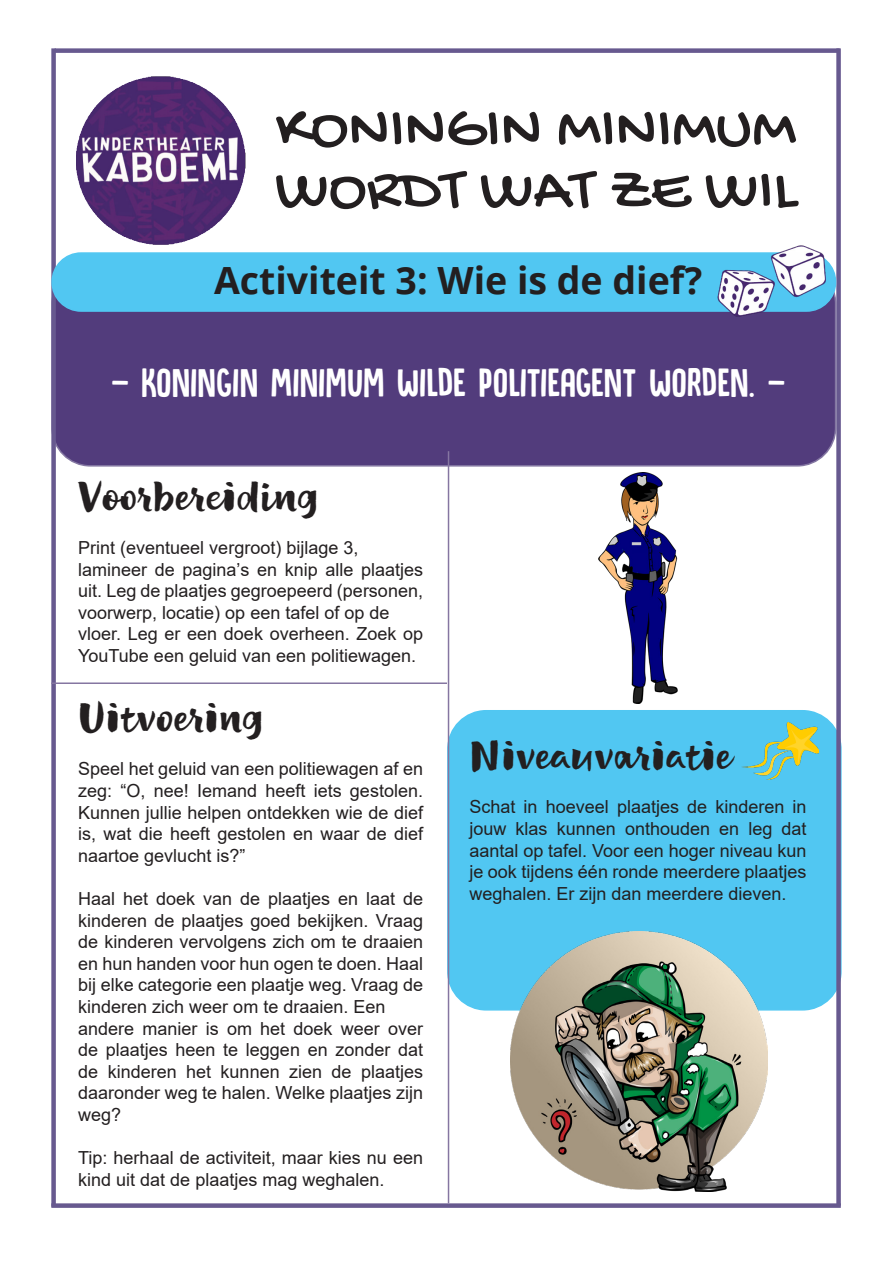
<style>
.page{position:relative;width:893px;height:1263px;background:#fff}
.page>*{position:absolute;margin:0;border:0;box-sizing:border-box;transform-origin:0 0}
.t1{font:63px/61.5px "Gochi Hand";color:#231f20}
.t2{font:42px "DK Canoodle";color:#fff}
.t3{font:40.5px "Luna Brush Script";color:#231f20}
.t4{font:700 37.5px "Open Sans";color:#231f20}
.t5{font:18px/21.6px "Arial";color:#231f20;text-align:justify}
</style>
<div class="page">
<div style="left:52px;top:265px;width:784px;height:201px;background:#523c7c;border-radius:38px"></div>
<div style="left:448px;top:711px;width:393px;height:299px;background:#51c7f2;border-radius:38px"></div>
<div style="left:55px;top:48px;width:785px;height:5px;background:#67598f"></div>
<div style="left:51px;top:48px;width:5px;height:1159px;background:#67598f"></div>
<div style="left:836px;top:48px;width:5px;height:1157px;background:#67598f"></div>
<div style="left:51px;top:1203px;width:790px;height:5px;background:#67598f"></div>
<img style="left:57px;top:76px;width:189px;height:188px">
<div style="left:52px;top:253px;width:784px;height:58px;background:#51c7f2;border-radius:29px"></div>
<div style="left:51px;top:252px;width:785px;height:60px;border:2px solid #51c7f2;border-radius:29px"></div>
<img style="left:701px;top:245px;width:134px;height:72px">
<hr style="left:51px;top:682px;width:396px;height:2px;background:#8576a1">
<hr style="left:448px;top:451px;width:1px;height:752px;background:#8576a1">
<img style="left:741px;top:723px;width:77px;height:57px">
<img style="left:598px;top:473px;width:80px;height:230px">
<img style="left:510px;top:931px;width:258px;height:260px">
<p class="t1" style="left:275px;top:102px;width:523px">KONINGIN MINIMUM<br>WORDT WAT ZE WIL</p>
<p class="t4" style="left:214px;top:254px;width:490px">Activiteit 3: Wie is de dief?</p>
<p class="t2" style="left:111px;top:361px;width:676px">- KONINGIN MINIMUM WILDE POLITIEAGENT WORDEN. -</p>
<p class="t3" style="left:78px;top:472px;width:242px">Voorbereiding</p>
<p class="t5" style="left:78px;top:537px;width:282px">Print (eventueel vergroot) bijlage 3,</p>
<p class="t5" style="left:78px;top:558px;width:346px">lamineer de pagina’s en knip alle plaatjes uit. Leg de plaatjes gegroepeerd (personen, voorwerp, locatie) op een tafel of op de</p>
<p class="t5" style="left:78px;top:623px;width:346px">vloer. Leg er een doek overheen. Zoek op<br>YouTube een geluid van een politiewagen.</p>
<p class="t3" style="left:78px;top:694px;width:187px">Uitvoering</p>
<p class="t5" style="left:78px;top:758px;width:346px">Speel het geluid van een politiewagen af en zeg: “O, nee! Iemand heeft iets gestolen.<br>Kunnen jullie helpen ontdekken wie de dief is, wat die heeft gestolen en waar de dief naartoe gevlucht is?”</p>
<p class="t5" style="left:78px;top:888px;width:346px">Haal het doek van de plaatjes en laat de kinderen de plaatjes goed bekijken. Vraag de kinderen vervolgens zich om te draaien en hun handen voor hun ogen te doen. Haal bij elke categorie een plaatje weg. Vraag de kinderen zich weer om te draaien. Een</p>
<p class="t5" style="left:78px;top:1017px;width:346px">andere manier is om het doek weer over de plaatjes heen te leggen en zonder dat de kinderen het kunnen zien de plaatjes daaronder weg te halen. Welke plaatjes zijn weg?</p>
<p class="t5" style="left:78px;top:1147px;width:346px">Tip: herhaal de activiteit, maar kies nu een kind uit dat de plaatjes mag weghalen.</p>
<p class="t3" style="left:469px;top:732px;width:264px">Niveauvariatie</p>
<p class="t5" style="left:469px;top:796px;width:339px">Schat in hoeveel plaatjes de kinderen in jouw klas kunnen onthouden en leg dat aantal op tafel. Voor een hoger niveau kun je ook tijdens één ronde meerdere plaatjes weghalen. Er zijn dan meerdere dieven.</p>
</div>
